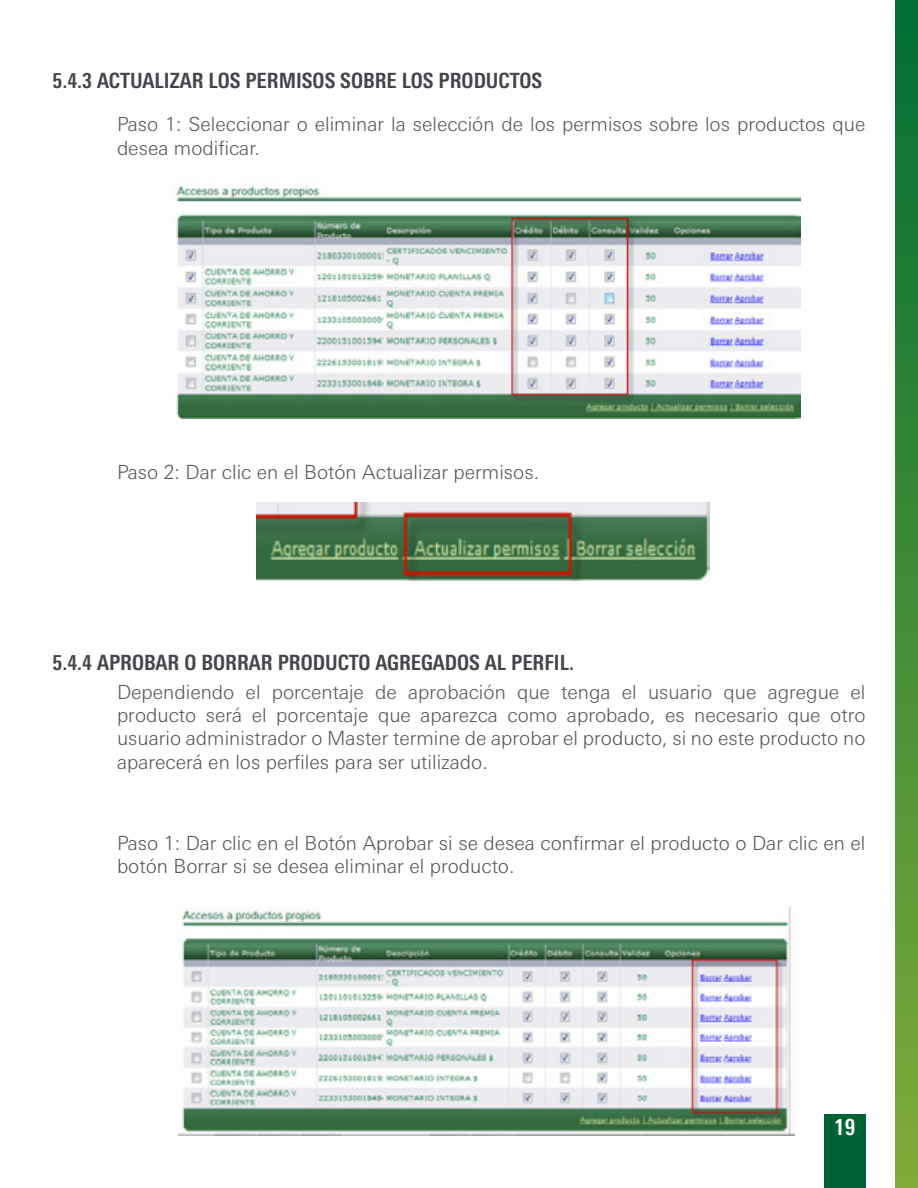
<style>
.page{position:relative;width:918px;height:1188px;background:#fff}
.page>*{position:absolute;margin:0;border:0;box-sizing:border-box;transform-origin:0 0}
.t1{font:700 condensed 22.5px "Linotype Univers";color:#fff}
.t2{font:700 condensed 21px "Linotype Univers";color:#42454a}
.t3{font:300 19.5px/23.4px "Linotype Univers Basic";color:#575756}
</style>
<div class="page">
<div style="left:895px;top:0;width:23px;height:1188px;background:linear-gradient(to bottom,#006d33,#80ab39)"></div>
<div style="left:824px;top:1114px;width:42px;height:74px;background:#006336"></div>
<img style="left:172px;top:185px;width:629px;height:233px">
<img style="left:256px;top:502px;width:454px;height:78px">
<img style="left:178px;top:908px;width:617px;height:228px">
<p class="t2" style="left:52px;top:68px;width:491px">5.4.3 ACTUALIZAR LOS PERMISOS SOBRE LOS PRODUCTOS</p>
<p class="t3" style="left:117px;top:113px;width:750px">Paso 1: Seleccionar o eliminar la selección de los permisos sobre los productos que desea modificar.</p>
<p class="t3" style="left:117px;top:460px;width:424px">Paso 2: Dar clic en el Botón Actualizar permisos.</p>
<p class="t2" style="left:52px;top:650px;width:523px">5.4.4 APROBAR O BORRAR PRODUCTO AGREGADOS AL PERFIL.</p>
<p class="t3" style="left:117px;top:680px;width:750px;text-align:justify">Dependiendo el porcentaje de aprobación que tenga el usuario que agregue el producto será el porcentaje que aparezca como aprobado, es necesario que otro usuario administrador o Master termine de aprobar el producto, si no este producto no aparecerá en los perfiles para ser utilizado.</p>
<p class="t3" style="left:117px;top:831px;width:750px">Paso 1: Dar clic en el Botón Aprobar si se desea confirmar el producto o Dar clic en el botón Borrar si se desea eliminar el producto.</p>
<p class="t1" style="left:834px;top:1114px;width:23px">19</p>
</div>
